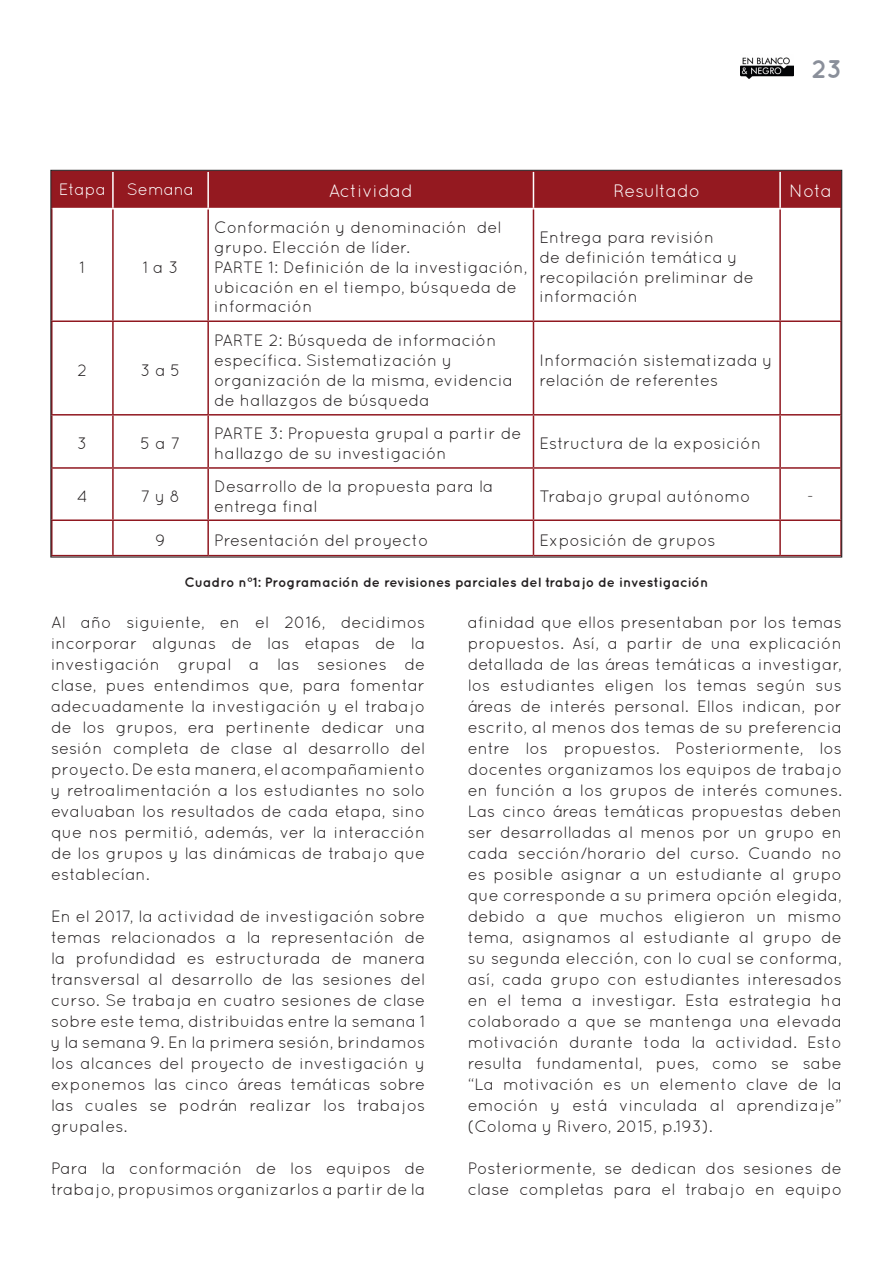
<style>
.page{position:relative;width:893px;height:1263px;background:#fff}
.page>*{position:absolute;margin:0;border:0;box-sizing:border-box;transform-origin:0 0}
.t1{font:700 25.5px "Quicksand";color:#8a8f9a}
.t2{font:18px "Quicksand";color:#fff}
.TEXTO{font:16.5px/21px "Quicksand";color:#231f20}
.t3{font:16.5px "Quicksand";color:#fff}
.cuadro{font:700 13.5px "Quicksand";color:#231f20}
</style>
<div class="page">
<img style="left:741px;top:57px;width:52px;height:21px">
<div style="left:53px;top:172px;width:787px;height:36px;background:#941920"></div>
<hr style="left:112px;top:209px;width:2px;height:111px;background:#901820">
<hr style="left:207px;top:209px;width:2px;height:111px;background:#901820">
<hr style="left:533px;top:209px;width:1px;height:111px;background:#901820">
<hr style="left:779px;top:209px;width:2px;height:111px;background:#901820">
<hr style="left:51px;top:320px;width:62px;height:2px;background:#901820">
<hr style="left:113px;top:320px;width:95px;height:2px;background:#901820">
<hr style="left:112px;top:322px;width:2px;height:92px;background:#901820">
<hr style="left:208px;top:320px;width:325px;height:2px;background:#901820">
<hr style="left:207px;top:322px;width:2px;height:92px;background:#901820">
<hr style="left:533px;top:320px;width:247px;height:2px;background:#901820">
<hr style="left:533px;top:322px;width:1px;height:92px;background:#901820">
<hr style="left:780px;top:320px;width:62px;height:2px;background:#901820">
<hr style="left:779px;top:322px;width:2px;height:92px;background:#901820">
<hr style="left:51px;top:414px;width:62px;height:2px;background:#901820">
<hr style="left:113px;top:414px;width:95px;height:2px;background:#901820">
<hr style="left:112px;top:416px;width:2px;height:51px;background:#901820">
<hr style="left:208px;top:414px;width:325px;height:2px;background:#901820">
<hr style="left:207px;top:416px;width:2px;height:51px;background:#901820">
<hr style="left:533px;top:414px;width:247px;height:2px;background:#901820">
<hr style="left:533px;top:416px;width:1px;height:51px;background:#901820">
<hr style="left:780px;top:414px;width:62px;height:2px;background:#901820">
<hr style="left:779px;top:416px;width:2px;height:51px;background:#901820">
<hr style="left:51px;top:467px;width:62px;height:2px;background:#901820">
<hr style="left:113px;top:467px;width:95px;height:2px;background:#901820">
<hr style="left:112px;top:469px;width:2px;height:50px;background:#901820">
<hr style="left:208px;top:467px;width:325px;height:2px;background:#901820">
<hr style="left:207px;top:469px;width:2px;height:50px;background:#901820">
<hr style="left:533px;top:467px;width:247px;height:2px;background:#901820">
<hr style="left:533px;top:469px;width:1px;height:50px;background:#901820">
<hr style="left:780px;top:467px;width:62px;height:2px;background:#901820">
<hr style="left:779px;top:469px;width:2px;height:50px;background:#901820">
<hr style="left:51px;top:519px;width:62px;height:2px;background:#901820">
<hr style="left:113px;top:519px;width:95px;height:2px;background:#901820">
<hr style="left:112px;top:521px;width:2px;height:34px;background:#901820">
<hr style="left:208px;top:519px;width:325px;height:2px;background:#901820">
<hr style="left:207px;top:521px;width:2px;height:34px;background:#901820">
<hr style="left:533px;top:519px;width:247px;height:2px;background:#901820">
<hr style="left:533px;top:521px;width:1px;height:34px;background:#901820">
<hr style="left:780px;top:519px;width:62px;height:2px;background:#901820">
<hr style="left:779px;top:521px;width:2px;height:34px;background:#901820">
<hr style="left:112px;top:172px;width:2px;height:36px;background:#fff">
<hr style="left:207px;top:172px;width:2px;height:36px;background:#fff">
<hr style="left:533px;top:172px;width:1px;height:36px;background:#fff">
<hr style="left:779px;top:172px;width:2px;height:36px;background:#fff">
<h1 class="t1" style="left:811px;top:54px;width:32px">23</h1>
<p class="t3" style="left:59px;top:180px;width:49px">Etapa</p>
<p class="t3" style="left:127px;top:180px;width:69px">Semana</p>
<p class="t2" style="left:329px;top:180px;width:86px">Actividad</p>
<p class="t2" style="left:613px;top:180px;width:88px">Resultado</p>
<p class="t2" style="left:789px;top:180px;width:44px">Nota</p>
<p class="TEXTO" style="left:80px;top:256px;width:7px">1</p>
<p class="TEXTO" style="left:143px;top:256px;width:37px">1 a 3</p>
<p class="TEXTO" style="left:77px;top:359px;width:11px">2</p>
<p class="TEXTO" style="left:140px;top:359px;width:42px">3 a 5</p>
<p class="TEXTO" style="left:214px;top:217px;width:289px;line-height:19.8px">Conformación y denominación del grupo. Elección de líder.</p>
<p class="TEXTO" style="left:214px;top:257px;width:315px;line-height:19.8px">PARTE 1: Definición de la investigación, ubicación en el tiempo, búsqueda de información</p>
<p class="TEXTO" style="left:214px;top:330px;width:300px;line-height:19.8px">PARTE 2: Búsqueda de información específica. Sistematización y organización de la misma, evidencia de hallazgos de búsqueda</p>
<p class="TEXTO" style="left:539px;top:227px;width:216px;line-height:19.8px">Entrega para revisión<br>de definición temática y recopilación preliminar de información</p>
<p class="TEXTO" style="left:539px;top:350px;width:235px;line-height:19.8px">Información sistematizada y relación de referentes</p>
<p class="TEXTO" style="left:77px;top:433px;width:12px">3</p>
<p class="TEXTO" style="left:141px;top:433px;width:41px">5 a 7</p>
<p class="TEXTO" style="left:214px;top:423px;width:309px;line-height:19.8px">PARTE 3: Propuesta grupal a partir de hallazgo de su investigación</p>
<p class="TEXTO" style="left:539px;top:433px;width:223px">Estructura de la exposición</p>
<p class="TEXTO" style="left:77px;top:485px;width:12px">4</p>
<p class="TEXTO" style="left:141px;top:485px;width:41px">7 y 8</p>
<p class="TEXTO" style="left:214px;top:476px;width:281px;line-height:19.8px">Desarrollo de la propuesta para la entrega final</p>
<p class="TEXTO" style="left:539px;top:485px;width:213px">Trabajo grupal autónomo</p>
<p class="TEXTO" style="left:807px;top:485px;width:8px">-</p>
<p class="TEXTO" style="left:155px;top:529px;width:12px">9</p>
<p class="TEXTO" style="left:214px;top:529px;width:216px">Presentación del proyecto</p>
<p class="TEXTO" style="left:539px;top:529px;width:178px">Exposición de grupos</p>
<p class="cuadro" style="left:185px;top:574px;width:525px">Cuadro n°1: Programación de revisiones parciales del trabajo de investigación</p>
<p class="TEXTO" style="left:51px;top:612px;width:376px;text-align:justify">Al año siguiente, en el 2016, decidimos incorporar algunas de las etapas de la investigación grupal a las sesiones de clase, pues entendimos que, para fomentar adecuadamente la investigación y el trabajo de los grupos, era pertinente dedicar una sesión completa de clase al desarrollo del proyecto. De esta manera, el acompañamiento y retroalimentación a los estudiantes no solo evaluaban los resultados de cada etapa, sino que nos permitió, además, ver la interacción de los grupos y las dinámicas de trabajo que establecían.</p>
<p class="TEXTO" style="left:51px;top:906px;width:376px;text-align:justify">En el 2017, la actividad de investigación sobre temas relacionados a la representación de la profundidad es estructurada de manera transversal al desarrollo de las sesiones del curso. Se trabaja en cuatro sesiones de clase sobre este tema, distribuidas entre la semana 1 y la semana 9. En la primera sesión, brindamos los alcances del proyecto de investigación y exponemos las cinco áreas temáticas sobre las cuales se podrán realizar los trabajos grupales.</p>
<p class="TEXTO" style="left:51px;top:1158px;width:376px">Para la conformación de los equipos de trabajo, propusimos organizarlos a partir de la</p>
<p class="TEXTO" style="left:468px;top:612px;width:376px;text-align:justify">afinidad que ellos presentaban por los temas propuestos. Así, a partir de una explicación detallada de las áreas temáticas a investigar, los estudiantes eligen los temas según sus áreas de interés personal. Ellos indican, por escrito, al menos dos temas de su preferencia entre los propuestos. Posteriormente, los docentes organizamos los equipos de trabajo en función a los grupos de interés comunes.<br>Las cinco áreas temáticas propuestas deben ser desarrolladas al menos por un grupo en cada sección/horario del curso. Cuando no es posible asignar a un estudiante al grupo que corresponde a su primera opción elegida, debido a que muchos eligieron un mismo tema, asignamos al estudiante al grupo de su segunda elección, con lo cual se conforma, así, cada grupo con estudiantes interesados en el tema a investigar. Esta estrategia ha colaborado a que se mantenga una elevada motivación durante toda la actividad. Esto resulta fundamental, pues, como se sabe “La motivación es un elemento clave de la emoción y está vinculada al aprendizaje” (Coloma y Rivero, 2015, p.193).</p>
<p class="TEXTO" style="left:468px;top:1158px;width:376px">Posteriormente, se dedican dos sesiones de clase completas para el trabajo en equipo</p>
</div>
